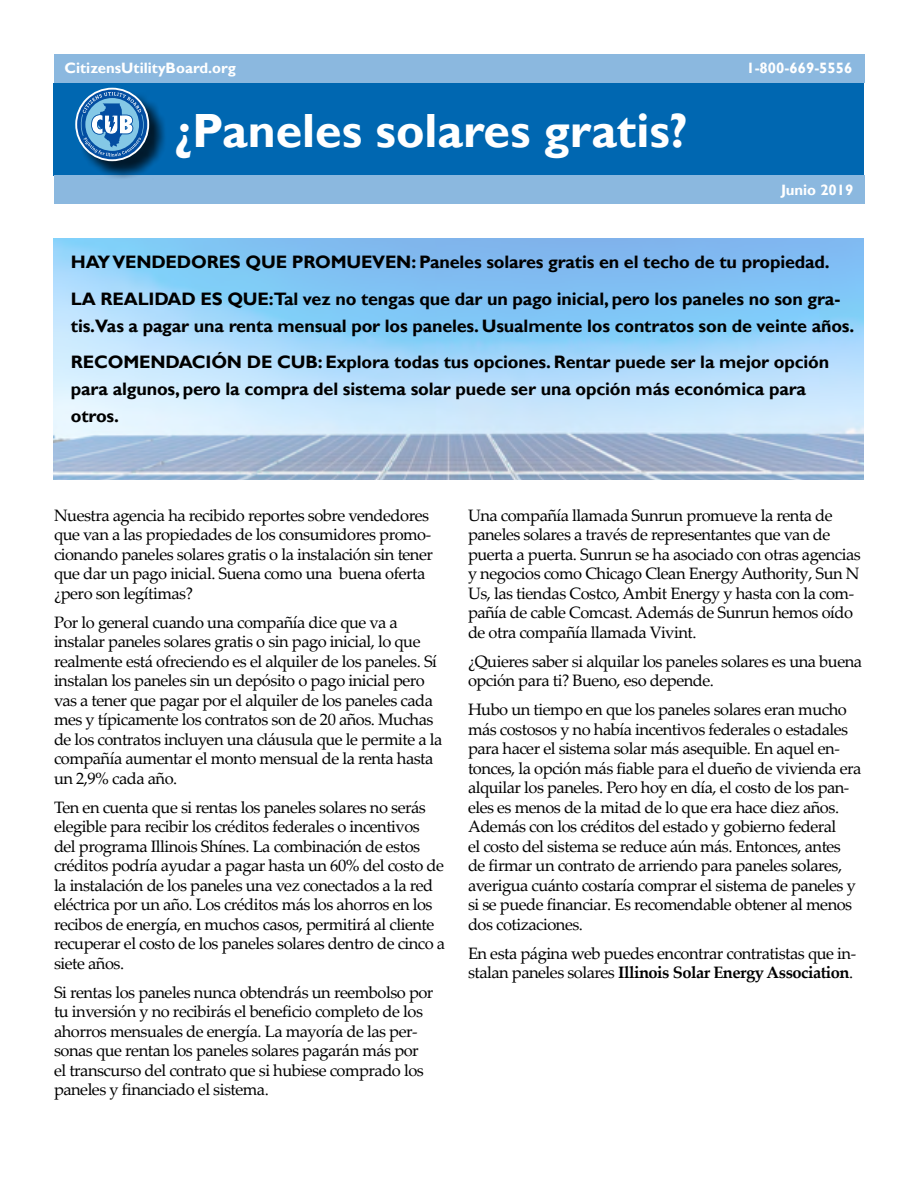
<style>
.page{position:relative;width:918px;height:1188px;background:#fff}
.page>*{position:absolute;margin:0;border:0;box-sizing:border-box;transform-origin:0 0}
.t1{font:700 48px "Gill Sans";color:#fff}
.t2{font:700 18px/36.5px "Gill Sans";letter-spacing:-.01em;color:#000}
.t3{font:16.5px/19.5px "Palatino Linotype";letter-spacing:-.03em;color:#000}
.t4{font:700 15px "Gill Sans";color:#fff}
.s1{font-weight:700}
</style>
<div class="page">
<div style="left:54px;top:83px;width:810px;height:92px;background:#0067b1"></div>
<div style="left:55px;top:175px;width:810px;height:29px;background:#8bb8df"></div>
<div style="left:54px;top:54px;width:810px;height:29px;background:#8bb8df"></div>
<div style="left:78px;top:90px;width:90px;height:90px;background:#000;opacity:.75"></div>
<svg style="left:75px;top:88px;width:74px;height:73px;background:#4e8abc"></svg>
<img style="left:54px;top:239px;width:810px;height:241px">
<p class="t4" style="left:65px;top:59px;width:173px">CitizensUtilityBoard.org</p>
<p class="t4" style="left:746px;top:59px;width:108px">1-800-669-5556</p>
<h1 class="t1" style="left:174px;top:102px;width:515px">¿Paneles solares gratis?</h1>
<p class="t4" style="left:781px;top:181px;width:74px">Junio 2019</p>
<p class="t2" style="left:71px;top:244px;width:771px">HAY VENDEDORES QUE PROMUEVEN: Paneles solares gratis en el techo de tu propiedad.<br>LA REALIDAD ES QUE:Tal vez no tengas que dar un pago inicial, pero los paneles no son gra-</p>
<p class="t2" style="left:71px;top:308px;width:785px">tis.Vas a pagar una renta mensual por los paneles. Usualmente los contratos son de veinte años.<br>RECOMENDACIÓN DE CUB: Explora todas tus opciones. Rentar puede ser la mejor opción</p>
<p class="t2" style="left:71px;top:376px;width:737px;line-height:27px">para algunos, pero la compra del sistema solar puede ser una opción más económica para otros.</p>
<p class="t3" style="left:54px;top:505px;width:381px">Nuestra agencia ha recibido reportes sobre vendedores que van a las propiedades de los consumidores promo&shy;cionando paneles solares gratis o la instalación sin tener que dar un pago inicial. Suena como una buena oferta ¿pero son legítimas?</p>
<p class="t3" style="left:54px;top:612px;width:390px">Por lo general cuando una compañía dice que va a instalar paneles solares gratis o sin pago inicial, lo que realmente está ofreciendo es el alquiler de los paneles. Sí instalan los paneles sin un depósito o pago inicial pero vas a tener que pagar por el alquiler de los paneles cada mes y típicamente los contratos son de 20 años. Muchas de los contratos incluyen una cláusula que le permite a la compañía aumentar el monto mensual de la renta hasta un 2,9% cada año.</p>
<p class="t3" style="left:54px;top:797px;width:393px">Ten en cuenta que si rentas los paneles solares no serás elegible para recibir los créditos federales o incentivos del programa Illinois Shínes. La combinación de estos créditos podría ayudar a pagar hasta un 60% del costo de la instalación de los paneles una vez conectados a la red eléctrica por un año. Los créditos más los ahorros en los recibos de energía, en muchos casos, permitirá al cliente recuperar el costo de los paneles solares dentro de cinco a siete años.</p>
<p class="t3" style="left:54px;top:982px;width:381px">Si rentas los paneles nunca obtendrás un reembolso por tu inversión y no recibirás el beneficio completo de los ahorros mensuales de energía. La mayoría de las per&shy;sonas que rentan los paneles solares pagarán más por el transcurso del contrato que si hubiese comprado los paneles y financiado el sistema.</p>
<p class="t3" style="left:468px;top:505px;width:394px">Una compañía llamada Sunrun promueve la renta de paneles solares a través de representantes que van de puerta a puerta. Sunrun se ha asociado con otras agencias y negocios como Chicago Clean Energy Authority, Sun N Us, las tiendas Costco, Ambit Energy y hasta con la com&shy;pañía de cable Comcast. Además de Sunrun hemos oído de otra compañía llamada Vivint.</p>
<p class="t3" style="left:468px;top:651px;width:396px">¿Quieres saber si alquilar los paneles solares es una buena opción para ti? Bueno, eso depende.</p>
<p class="t3" style="left:468px;top:699px;width:395px">Hubo un tiempo en que los paneles solares eran mucho más costosos y no había incentivos federales o estadales para hacer el sistema solar más asequible. En aquel en&shy;tonces, la opción más fiable para el dueño de vivienda era alquilar los paneles. Pero hoy en día, el costo de los pan&shy;eles es menos de la mitad de lo que era hace diez años.<br>Además con los créditos del estado y gobierno federal<br>el costo del sistema se reduce aún más. Entonces, antes de firmar un contrato de arriendo para paneles solares, averigua cuánto costaría comprar el sistema de paneles y si se puede financiar. Es recomendable obtener al menos dos cotizaciones.</p>
<p class="t3" style="left:468px;top:943px;width:390px">En esta página web puedes encontrar contratistas que in&shy;stalan paneles solares <span class="s1">Illinois Solar Energy Association</span>.</p>
</div>
